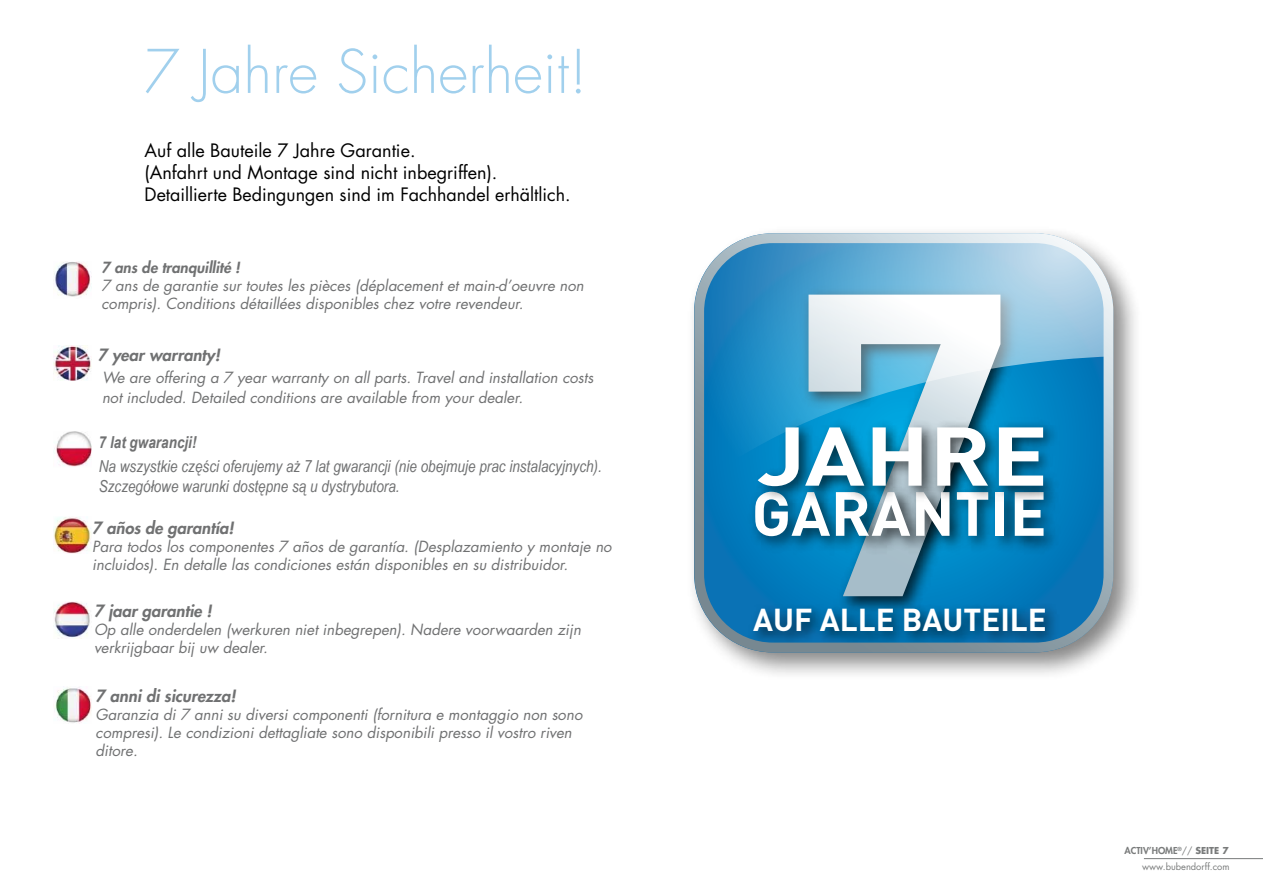
<style>
.page{position:relative;width:1263px;height:893px;background:#fff}
.page>*{position:absolute;margin:0;border:0;box-sizing:border-box;transform-origin:0 0}
.t1{font:700 81.75px "DIN";color:#fff;scale:1.15 1}
.t2{font:700 61.35px "DIN";letter-spacing:.005em;color:#fff}
.t3{font:300 58.5px "Futura Std";color:#a1d0ed}
.t4{font:700 31.35px "DIN";color:#fff}
.t5{font:18px/21.6px "Futura Std";color:#000}
.t6{font:italic 16.5px/19.8px "Arial Narrow";color:#707172}
.t7{font:italic 800 16.5px "Futura Std";color:#707172}
.t8{font:italic 700 16.5px "Arial Narrow";color:#707172}
.t9{font:italic 15px/18px "Futura Std";color:#707172}
.t10{font:italic 800 15px "Futura Std";color:#707172}
.t11{font:800 9.3px "Futura Std";color:#797b7b}
.t12{font:9.3px "Futura";color:#797b7b}
.s1{font-family:"Futura";font-weight:400}
.s2{font-family:"Futura";font-weight:700}
</style>
<div class="page">
<div style="left:685px;top:224px;width:457px;height:457px;background:#000;opacity:.48"></div>
<img style="left:742px;top:652px;width:327px;height:8px">
<svg style="left:694px;top:233px;width:419px;height:419px"></svg>
<hr style="left:1144px;top:858px;width:119px;height:1px;background:#797b7b">
<img style="left:54px;top:261px;width:38px;height:36px">
<img style="left:54px;top:346px;width:38px;height:34px">
<img style="left:56px;top:431px;width:36px;height:36px">
<img style="left:54px;top:517px;width:37px;height:36px">
<img style="left:54px;top:601px;width:36px;height:37px">
<img style="left:55px;top:687px;width:37px;height:36px">
<h3 class="t3" style="left:143px;top:36px;width:446px">7 Jahre Sicherheit!</h3>
<p class="t5" style="left:145px;top:140px;width:427px">Auf alle Bauteile 7 Jahre Garantie.<br>(Anfahrt und Montage sind nicht inbegriffen).<br>Detaillierte Bedingungen sind im Fachhandel erhältlich.</p>
<p class="t10" style="left:101px;top:258px;width:140px">7 ans de tranquillité !</p>
<p class="t9" style="left:101px;top:277px;width:484px">7 ans de garantie sur toutes les pièces (déplacement et main-d’oeuvre non compris). Conditions détaillées disponibles chez votre revendeur.</p>
<p class="t7" style="left:98px;top:345px;width:124px">7 year warranty!</p>
<p class="t9" style="left:102px;top:368px;width:493px;line-height:19.8px">We are offering a 7 year warranty on all parts. Travel and installation costs not included. Detailed conditions are available from your dealer.</p>
<p class="t8" style="left:99px;top:430px;width:99px">7 lat gwarancji!</p>
<p class="t6" style="left:99px;top:456px;width:505px">Na wszystkie części oferujemy aż 7 lat gwarancji (nie obejmuje prac instalacyjnych).<br>Szczegółowe warunki dostępne są u dystrybutora.</p>
<p class="t7" style="left:92px;top:517px;width:143px">7 años de garantía!</p>
<p class="t9" style="left:92px;top:538px;width:521px">Para todos los componentes 7 años de garantía. (Desplazamiento y montaje no incluidos). En detalle las condiciones están disponibles en su distribuidor.</p>
<p class="t7" style="left:94px;top:600px;width:119px">7 jaar garantie !</p>
<p class="t9" style="left:94px;top:621px;width:488px">Op alle onderdelen (werkuren niet inbegrepen). Nadere voorwaarden zijn verkrijgbaar bij uw dealer.</p>
<p class="t7" style="left:96px;top:685px;width:142px">7 anni di sicurezza!</p>
<p class="t9" style="left:96px;top:705px;width:488px">Garanzia di 7 anni su diversi componenti (fornitura e montaggio non sono compresi). Le condizioni dettagliate sono disponibili presso il vostro riven ditore.</p>
<h1 class="t1" style="left:757px;top:403px;width:254px">JAHRE</h1>
<h2 class="t2" style="left:752px;top:473px;width:297px">GARANTIE</h2>
<h3 class="t4" style="left:753px;top:599px;width:295px">AUF ALLE BAUTEILE</h3>
<p class="t11" style="left:1124px;top:845px;width:106px">ACTIV’HOME<sup>®</sup><span class="s1">//</span> <span class="s2">SEITE 7</span></p>
<p class="t12" style="left:1142px;top:860px;width:89px">www.bubendorff.com</p>
</div>
